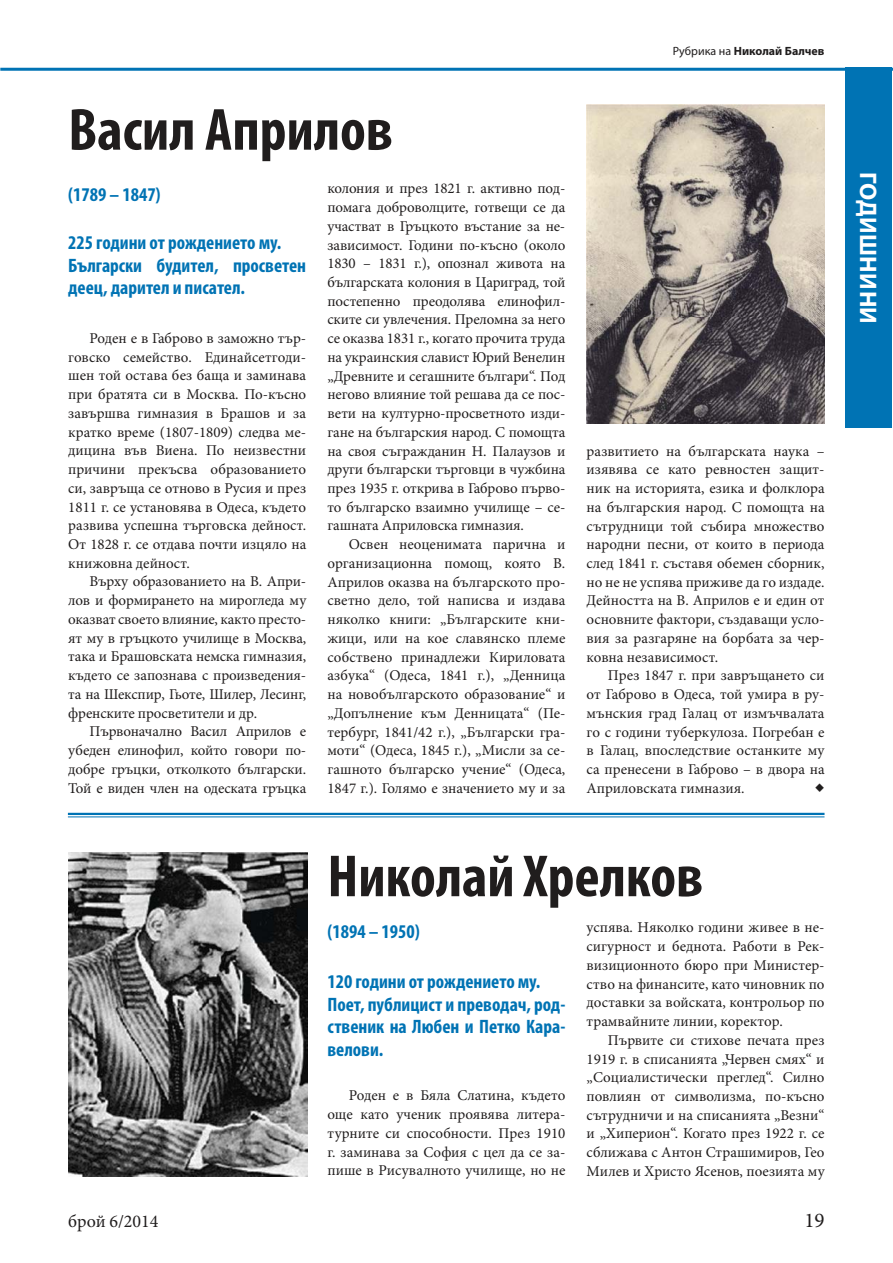
<style>
.page{position:relative;width:893px;height:1263px;background:#fff}
.page>*{position:absolute;margin:0;border:0;box-sizing:border-box;transform-origin:0 0}
.t1{font:700 condensed 60px "Myriad Pro";color:#201d1d}
.t2{font:700 24px "Myriad Pro";letter-spacing:.02em;color:#fff}
.t3{font:21px "Minion Pro";color:#201d1d}
.t4{font:700 condensed 19.5px/22.5px "Myriad Pro";color:#0073b4}
.t5{font:18px "Minion Pro";color:#201d1d}
.t6{font:15px/18.8px "Minion Pro";color:#201d1d;text-align:justify}
.t7{font:700 12px "Myriad Pro";color:#201d1d}
.s1{font-weight:400}
</style>
<div class="page">
<hr style="left:0;top:68px;width:892px;height:3px;background:#0073b4">
<div style="left:846px;top:68px;width:46px;height:360px;background:#0073b4"></div>
<hr style="left:68px;top:813px;width:756px;height:2px;background:#0073b4">
<hr style="left:68px;top:817px;width:756px;height:1px;background:#0073b4">
<img style="left:587px;top:105px;width:237px;height:318px">
<img style="left:68px;top:852px;width:239px;height:324px">
<h1 class="t1" style="left:68px;top:94px;width:326px">Васил Априлов</h1>
<h3 class="t4" style="left:68px;top:183px;width:94px">(1789 – 1847)</h3>
<h3 class="t4" style="left:68px;top:231px;width:239px">225 години от рождението му.<br>Български будител, просветен деец, дарител и писател.</h3>
<p class="t6" style="left:68px;top:328px;width:239px;text-indent:21px">Роден е в Габрово в заможно тър&shy;говско семейство. Единайсетгоди&shy;шен той остава без баща и заминава при братята си в Москва. По-късно завършва гимназия в Брашов и за кратко време (1807-1809) следва ме&shy;дицина във Виена. По неизвестни причини прекъсва образованието си, завръща се отново в Русия и през 1811 г. се установява в Одеса, където развива успешна търговска дейност.<br>От 1828 г. се отдава почти изцяло на книжовна дейност.</p>
<p class="t6" style="left:68px;top:572px;width:239px;text-indent:21px">Върху образованието на В. Апри&shy;лов и формирането на мирогледа му оказват своето влияние, както престо&shy;ят му в гръцкото училище в Москва, така и Брашовската немска гимназия, където се запознава с произведения&shy;та на Шекспир, Гьоте, Шилер, Лесинг, френските просветители и др.</p>
<p class="t6" style="left:68px;top:722px;width:239px;text-indent:21px">Първоначално Васил Априлов е убеден елинофил, който говори по&shy;добре гръцки, отколкото български.<br>Той е виден член на одеската гръцка</p>
<p class="t6" style="left:327px;top:179px;width:239px">колония и през 1821 г. активно под&shy;помага доброволците, готвещи се да участват в Гръцкото въстание за не&shy;зависимост. Години по-късно (около 1830 – 1831 г.), опознал живота на българската колония в Цариград, той постепенно преодолява елинофил&shy;ските си увлечения. Преломна за него се оказва 1831 г., когато прочита труда на украинския славист Юрий Венелин „Древните и сегашните българи“. Под негово влияние той решава да се пос&shy;вети на културно-просветното изди&shy;гане на българския народ. С помощта на своя съгражданин Н. Палаузов и други български търговци в чужбина през 1935 г. открива в Габрово първо&shy;то българско взаимно училище – се&shy;гашната Априловска гимназия.</p>
<p class="t6" style="left:327px;top:535px;width:239px;text-indent:21px">Освен неоценимата парична и организационна помощ, която В.<br>Априлов оказва на българското про&shy;светно дело, той написва и издава няколко книги: „Българските кни&shy;жици, или на кое славянско племе собствено принадлежи Кириловата азбука“ (Одеса, 1841 г.), „Денница на новобългарското образование“ и „Допълнение към Денницата“ (Пе&shy;тербург, 1841/42 г.), „Български гра&shy;моти“ (Одеса, 1845 г.), „Мисли за се&shy;гашното българско учение“ (Одеса, 1847 г.). Голямо е значението му и за</p>
<p class="t7" style="left:673px;top:44px;width:153px"><span class="s1">Рубрика на</span> Николай Балчев</p>
<p class="t6" style="left:587px;top:441px;width:239px">развитието на българската наука – изявява се като ревностен защит&shy;ник на историята, езика и фолклора на българския народ. С помощта на сътрудници той събира множество народни песни, от които в периода след 1841 г. съставя обемен сборник, но не не успява приживе да го издаде.<br>Дейността на В. Априлов е и един от основните фактори, създаващи усло&shy;вия за разгаряне на борбата за чер&shy;ковна независимост.</p>
<p class="t6" style="left:587px;top:666px;width:239px;text-indent:21px">През 1847 г. при завръщането си от Габрово в Одеса, той умира в ру&shy;мънския град Галац от измъчвалата го с години туберкулоза. Погребан е в Галац, впоследствие останките му са пренесени в Габрово – в двора на Априловската гимназия.</p>
<h3 class="t3" style="left:815px;top:773px;width:11px">◆</h3>
<h1 class="t1" style="left:327px;top:840px;width:377px">Николай Хрелков</h1>
<h3 class="t4" style="left:327px;top:920px;width:94px">(1894 – 1950)</h3>
<h3 class="t4" style="left:327px;top:970px;width:239px">120 години от рождението му.<br>Поет, публицист и преводач, род&shy;ственик на Любен и Петко Кара&shy;велови.</h3>
<p class="t6" style="left:327px;top:1086px;width:239px;text-indent:21px">Роден е в Бяла Слатина, където още като ученик проявява литера&shy;турните си способности. През 1910 г. заминава за София с цел да се за&shy;пише в Рисувалното училище, но не</p>
<p class="t6" style="left:587px;top:918px;width:239px">успява. Няколко години живее в не&shy;сигурност и беднота. Работи в Рек&shy;визиционното бюро при Министер&shy;ство на финансите, като чиновник по доставки за войската, контрольор по трамвайните линии, коректор.</p>
<p class="t6" style="left:587px;top:1030px;width:239px;text-indent:21px">Първите си стихове печата през 1919 г. в списанията „Червен смях“ и „Социалистически преглед“. Силно повлиян от символизма, по-късно сътрудничи и на списанията „Везни“ и „Хиперион“. Когато през 1922 г. се сближава с Антон Страшимиров, Гео Милев и Христо Ясенов, поезията му</p>
<p class="t5" style="left:68px;top:1210px;width:92px">брой 6/2014</p>
<h3 class="t3" style="left:804px;top:1207px;width:22px">19</h3>
<h2 class="t2" style="left:882px;top:172px;width:154px;rotate:90deg">ГОДИШНИНИ</h2>
</div>
